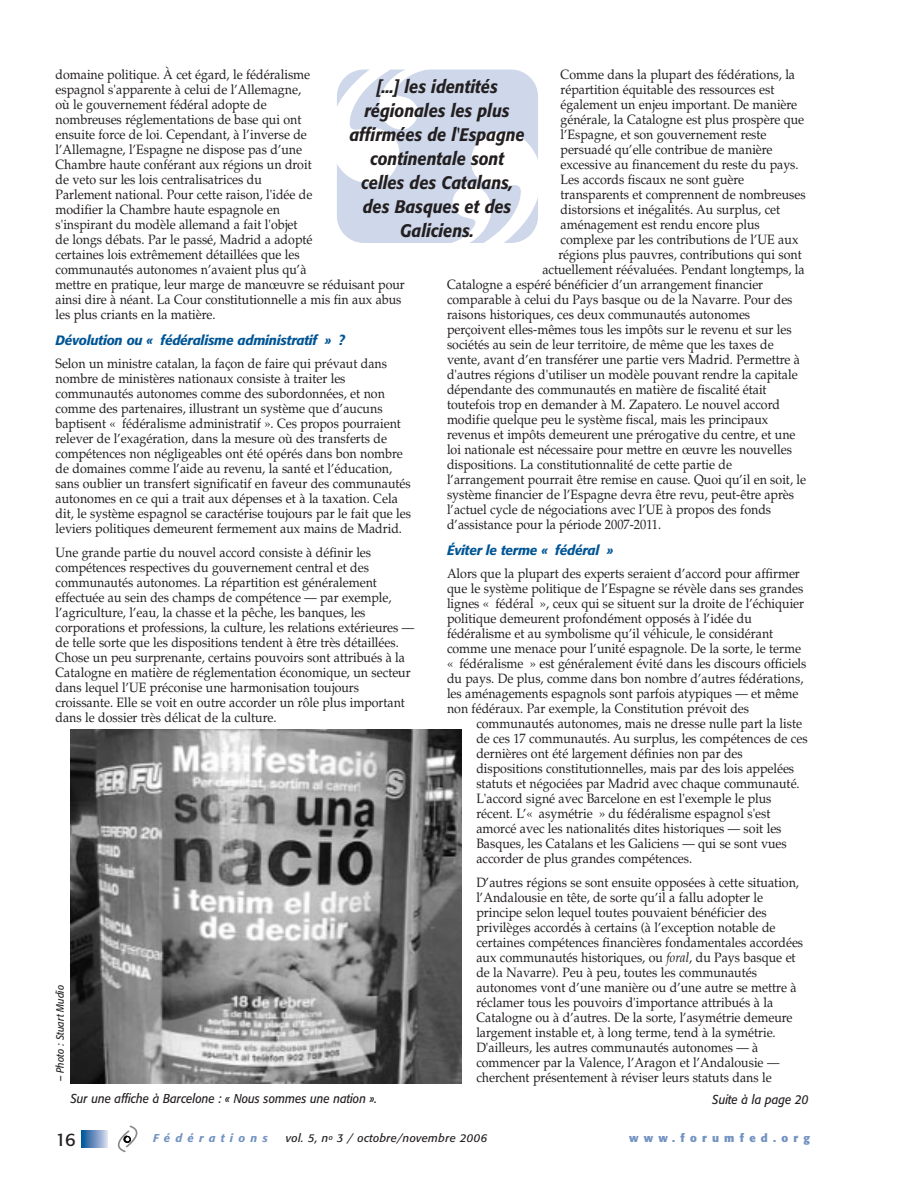
<style>
.page{position:relative;width:918px;height:1188px;background:#fff}
.page>*{position:absolute;margin:0;border:0;box-sizing:border-box;transform-origin:0 0}
.t1{font:italic 500 18px/24px "Formata";color:#231f20;text-align:center;scale:.9 1}
.t2{font:18px "Formata";color:#231f20}
.t3{font:13.5px/15px "Palatino";color:#231f20;scale:.92 1}
.t4{font:italic 500 13.5px "Formata";letter-spacing:-.02em;color:#005595}
.t5{font:italic 12.75px "Formata";color:#231f20;scale:.9 1}
.t6{font:italic 11.25px "Formata";letter-spacing:.03em;color:#231f20}
.t7{font:700 11.25px "Formata";letter-spacing:.465em;color:#7393c1}
.t8{font:italic 500 11.25px "Formata";letter-spacing:.465em;color:#7393c1}
.t9{font:italic 10.5px "Formata";color:#231f20;scale:.9 1}
.s1{font-style:italic}
</style>
<div class="page">
<svg style="left:81px;top:1130px;width:27px;height:18px"></svg>
<svg style="left:117px;top:1125px;width:21px;height:28px"></svg>
<div style="left:337px;top:70px;width:201px;height:173px;background:#ced8ea;border-radius:27px"></div>
<svg style="left:452px;top:132px;width:86px;height:111px"></svg>
<svg style="left:337px;top:69px;width:92px;height:114px"></svg>
<img style="left:70px;top:729px;width:391px;height:354px">
<p class="t3" style="left:55px;top:68px;width:381px">domaine politique. À cet égard, le fédéralisme<br>espagnol s'apparente à celui de l’Allemagne,<br>où le gouvernement fédéral adopte de<br>nombreuses réglementations de base qui ont<br>ensuite force de loi. Cependant, à l’inverse de<br>l’Allemagne, l’Espagne ne dispose pas d’une<br>Chambre haute conférant aux régions un droit<br>de veto sur les lois centralisatrices du<br>Parlement national. Pour cette raison, l'idée de<br>modifier la Chambre haute espagnole en<br>s'inspirant du modèle allemand a fait l'objet<br>de longs débats. Par le passé, Madrid a adopté<br>certaines lois extrêmement détaillées que les<br>communautés autonomes n’avaient plus qu’à<br>mettre en pratique, leur marge de manœuvre se réduisant pour ainsi dire à néant. La Cour constitutionnelle a mis fin aux abus les plus criants en la matière.</p>
<p class="t4" style="left:55px;top:334px;width:291px">Dévolution ou « fédéralisme administratif » ?</p>
<p class="t3" style="left:55px;top:358px;width:388px">Selon un ministre catalan, la façon de faire qui prévaut dans nombre de ministères nationaux consiste à traiter les communautés autonomes comme des subordonnées, et non comme des partenaires, illustrant un système que d’aucuns baptisent « fédéralisme administratif ». Ces propos pourraient relever de l’exagération, dans la mesure où des transferts de compétences non négligeables ont été opérés dans bon nombre de domaines comme l’aide au revenu, la santé et l’éducation, sans oublier un transfert significatif en faveur des communautés autonomes en ce qui a trait aux dépenses et à la taxation. Cela dit, le système espagnol se caractérise toujours par le fait que les leviers politiques demeurent fermement aux mains de Madrid.</p>
<p class="t3" style="left:55px;top:546px;width:391px">Une grande partie du nouvel accord consiste à définir les compétences respectives du gouvernement central et des communautés autonomes. La répartition est généralement effectuée au sein des champs de compétence — par exemple, l’agriculture, l’eau, la chasse et la pêche, les banques, les corporations et professions, la culture, les relations extérieures — de telle sorte que les dispositions tendent à être très détaillées.<br>Chose un peu surprenante, certains pouvoirs sont attribués à la Catalogne en matière de réglementation économique, un secteur dans lequel l’UE préconise une harmonisation toujours croissante. Elle se voit en outre accorder un rôle plus important dans le dossier très délicat de la culture.</p>
<p class="t3" style="left:561px;top:68px;width:257px">Comme dans la plupart des fédérations, la</p>
<p class="t3" style="left:561px;top:83px;width:234px">répartition équitable des ressources est</p>
<p class="t3" style="left:561px;top:98px;width:259px">également un enjeu important. De manière</p>
<p class="t3" style="left:561px;top:113px;width:266px">générale, la Catalogne est plus prospère que</p>
<p class="t3" style="left:561px;top:128px;width:225px">l’Espagne, et son gouvernement reste</p>
<p class="t3" style="left:561px;top:143px;width:232px">persuadé qu’elle contribue de manière</p>
<p class="t3" style="left:561px;top:158px;width:260px">excessive au financement du reste du pays.</p>
<p class="t3" style="left:561px;top:173px;width:201px">Les accords fiscaux ne sont guère</p>
<p class="t3" style="left:561px;top:188px;width:268px">transparents et comprennent de nombreuses</p>
<p class="t3" style="left:561px;top:203px;width:240px">distorsions et inégalités. Au surplus, cet</p>
<p class="t3" style="left:561px;top:218px;width:218px">aménagement est rendu encore plus</p>
<p class="t3" style="left:561px;top:233px;width:260px">complexe par les contributions de l’UE aux</p>
<p class="t3" style="left:558px;top:248px;width:266px">régions plus pauvres, contributions qui sont</p>
<p class="t3" style="left:542px;top:263px;width:287px">actuellement réévaluées. Pendant longtemps, la</p>
<p class="t3" style="left:447px;top:278px;width:345px">Catalogne a espéré bénéficier d’un arrangement financier</p>
<p class="t3" style="left:447px;top:293px;width:377px">comparable à celui du Pays basque ou de la Navarre. Pour des</p>
<p class="t3" style="left:447px;top:308px;width:331px">raisons historiques, ces deux communautés autonomes</p>
<p class="t3" style="left:447px;top:323px;width:376px">perçoivent elles-mêmes tous les impôts sur le revenu et sur les</p>
<p class="t3" style="left:447px;top:338px;width:357px">sociétés au sein de leur territoire, de même que les taxes de</p>
<p class="t3" style="left:447px;top:353px;width:385px">vente, avant d’en transférer une partie vers Madrid. Permettre à</p>
<p class="t3" style="left:447px;top:368px;width:383px">d'autres régions d'utiliser un modèle pouvant rendre la capitale</p>
<p class="t3" style="left:447px;top:383px;width:349px">dépendante des communautés en matière de fiscalité était</p>
<p class="t3" style="left:447px;top:398px;width:363px">toutefois trop en demander à M. Zapatero. Le nouvel accord</p>
<p class="t3" style="left:447px;top:413px;width:351px">modifie quelque peu le système fiscal, mais les principaux</p>
<p class="t3" style="left:447px;top:428px;width:380px">revenus et impôts demeurent une prérogative du centre, et une</p>
<p class="t3" style="left:447px;top:443px;width:377px">loi nationale est nécessaire pour mettre en œuvre les nouvelles</p>
<p class="t3" style="left:447px;top:458px;width:311px">dispositions. La constitutionnalité de cette partie de</p>
<p class="t3" style="left:447px;top:473px;width:392px">l’arrangement pourrait être remise en cause. Quoi qu’il en soit, le</p>
<p class="t3" style="left:447px;top:488px;width:379px">système financier de l’Espagne devra être revu, peut-être après</p>
<p class="t3" style="left:447px;top:503px;width:354px">l’actuel cycle de négociations avec l’UE à propos des fonds</p>
<p class="t3" style="left:447px;top:518px;width:234px">d’assistance pour la période 2007-2011.</p>
<p class="t4" style="left:447px;top:544px;width:168px">Éviter le terme « fédéral »</p>
<p class="t3" style="left:447px;top:568px;width:392px">Alors que la plupart des experts seraient d’accord pour affirmer que le système politique de l’Espagne se révèle dans ses grandes lignes « fédéral », ceux qui se situent sur la droite de l’échiquier politique demeurent profondément opposés à l’idée du fédéralisme et au symbolisme qu’il véhicule, le considérant comme une menace pour l’unité espagnole. De la sorte, le terme « fédéralisme » est généralement évité dans les discours officiels du pays. De plus, comme dans bon nombre d’autres fédérations, les aménagements espagnols sont parfois atypiques — et même non fédéraux. Par exemple, la Constitution prévoit des</p>
<p class="t3" style="left:476px;top:718px;width:362px">communautés autonomes, mais ne dresse nulle part la liste de ces 17 communautés. Au surplus, les compétences de ces dernières ont été largement définies non par des dispositions constitutionnelles, mais par des lois appelées statuts et négociées par Madrid avec chaque communauté.<br>L'accord signé avec Barcelone en est l'exemple le plus récent. L’« asymétrie » du fédéralisme espagnol s'est amorcé avec les nationalités dites historiques — soit les Basques, les Catalans et les Galiciens — qui se sont vues accorder de plus grandes compétences.</p>
<p class="t3" style="left:476px;top:876px;width:357px">D’autres régions se sont ensuite opposées à cette situation, l’Andalousie en tête, de sorte qu’il a fallu adopter le principe selon lequel toutes pouvaient bénéficier des privilèges accordés à certains (à l’exception notable de certaines compétences financières fondamentales accordées aux communautés historiques, ou <span class="s1">foral</span>, du Pays basque et de la Navarre). Peu à peu, toutes les communautés autonomes vont d’une manière ou d’une autre se mettre à réclamer tous les pouvoirs d'importance attribués à la Catalogne ou à d’autres. De la sorte, l’asymétrie demeure largement instable et, à long terme, tend à la symétrie.<br>D'ailleurs, les autres communautés autonomes — à commencer par la Valence, l’Aragon et l’Andalousie — cherchent présentement à réviser leurs statuts dans le</p>
<h1 class="t1" style="left:349px;top:76px;width:196px">[...] les identités régionales les plus affirmées de l'Espagne continentale sont celles des Catalans, des Basques et des<br>Galiciens.</h1>
<p class="t9" style="left:55px;top:1081px;width:109px;rotate:-90deg">– Photo : Stuart Mudio</p>
<p class="t5" style="left:70px;top:1093px;width:342px">Sur une affiche à Barcelone : « Nous sommes une nation ».</p>
<p class="t5" style="left:712px;top:1093px;width:108px">Suite à la page 20</p>
<h1 class="t2" style="left:55px;top:1132px;width:22px">16</h1>
<p class="t8" style="left:153px;top:1133px;width:116px">Fédérations</p>
<p class="t6" style="left:286px;top:1133px;width:203px">vol. 5, n<sup>o</sup> 3 / octobre/novembre 2006</p>
<p class="t7" style="left:629px;top:1133px;width:182px">www.forumfed.org</p>
</div>
